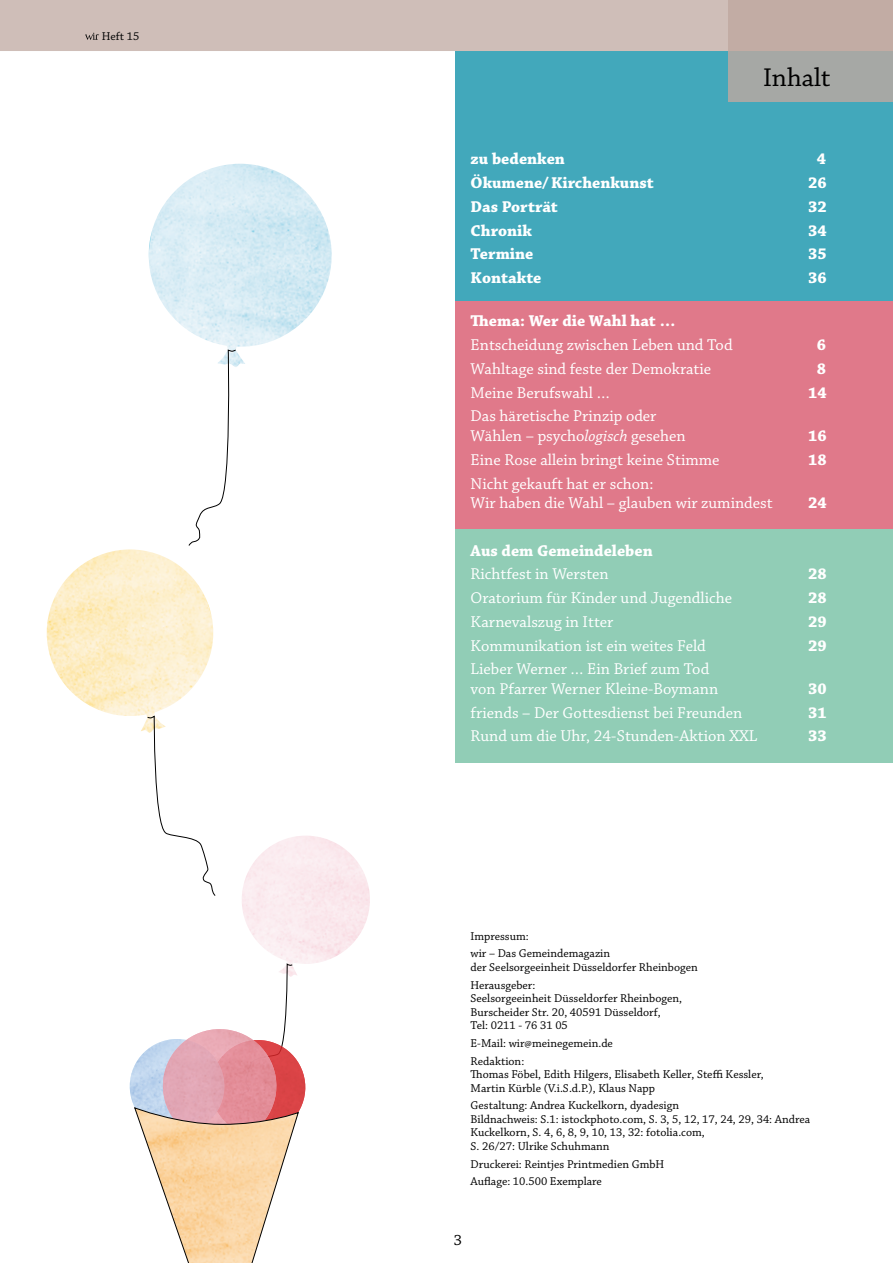
<style>
.page{position:relative;width:893px;height:1263px;background:#fff}
.page>*{position:absolute;margin:0;border:0;box-sizing:border-box;transform-origin:0 0}
.t1{font:27px "Chaparral Pro";color:#000}
.t2{font:16.5px/19.5px "Chaparral Pro";color:#fff}
.t3{font:700 16.5px "Chaparral Pro";color:#fff}
.t4{font:15.75px "Chaparral Pro";color:#000}
.t5{font:12px/13.5px "Chaparral Pro";color:#000}
.s1{font-style:italic}
</style>
<div class="page">
<div style="left:455px;top:51px;width:438px;height:250px;background:#42a8bb"></div>
<div style="left:455px;top:465px;width:438px;height:298px;background:#91cdb6"></div>
<div style="left:455px;top:301px;width:438px;height:227px;background:#e0798a"></div>
<div style="left:729px;top:0;width:164px;height:102px;background:#a6a8a5"></div>
<svg style="left:0;top:0;width:893px;height:51px;background:#ccbab4"></svg>
<svg style="left:85px;top:33px;width:14px;height:7px"></svg>
<img style="left:148px;top:164px;width:184px;height:203px">
<svg style="left:188px;top:349px;width:48px;height:197px"></svg>
<img style="left:46px;top:549px;width:168px;height:182px">
<svg style="left:147px;top:716px;width:69px;height:180px"></svg>
<img style="left:242px;top:836px;width:128px;height:128px">
<svg style="left:129px;top:964px;width:177px;height:299px"></svg>
<p class="t5" style="left:102px;top:30px;width:39px">Heft 15</p>
<h1 class="t1" style="left:763px;top:62px;width:69px">Inhalt</h1>
<h2 class="t3" style="left:471px;top:149px;width:96px">zu bedenken</h2>
<h2 class="t3" style="left:817px;top:149px;width:11px">4</h2>
<h2 class="t3" style="left:471px;top:173px;width:185px">Ökumene/Kirchenkunst</h2>
<h2 class="t3" style="left:808px;top:173px;width:20px">26</h2>
<h2 class="t3" style="left:471px;top:197px;width:89px">Das Porträt</h2>
<h2 class="t3" style="left:808px;top:197px;width:20px">32</h2>
<h2 class="t3" style="left:471px;top:221px;width:63px">Chronik</h2>
<h2 class="t3" style="left:808px;top:221px;width:20px">34</h2>
<h2 class="t3" style="left:471px;top:244px;width:64px">Termine</h2>
<h2 class="t3" style="left:808px;top:244px;width:20px">35</h2>
<h2 class="t3" style="left:471px;top:268px;width:72px">Kontakte</h2>
<h2 class="t3" style="left:808px;top:268px;width:20px">36</h2>
<h2 class="t3" style="left:471px;top:311px;width:206px">Thema: Wer die Wahl hat …</h2>
<h2 class="t2" style="left:471px;top:336px;width:264px">Entscheidung zwischen Leben und Tod</h2>
<h2 class="t3" style="left:817px;top:335px;width:11px">6</h2>
<h2 class="t2" style="left:471px;top:360px;width:242px">Wahltage sind feste der Demokratie</h2>
<h2 class="t3" style="left:817px;top:359px;width:11px">8</h2>
<h2 class="t2" style="left:471px;top:383px;width:141px">Meine Berufswahl …</h2>
<h2 class="t3" style="left:808px;top:383px;width:20px">14</h2>
<h2 class="t2" style="left:471px;top:407px;width:217px">Das häretische Prinzip oder<br>Wählen – psycho<span class="s1">logisch</span> gesehen</h2>
<h2 class="t3" style="left:808px;top:426px;width:20px">16</h2>
<h2 class="t2" style="left:471px;top:450px;width:250px">Eine Rose allein bringt keine Stimme</h2>
<h2 class="t3" style="left:808px;top:450px;width:20px">18</h2>
<h2 class="t2" style="left:471px;top:474px;width:304px">Nicht gekauft hat er schon:<br>Wir haben die Wahl – glauben wir zumindest</h2>
<h2 class="t3" style="left:808px;top:493px;width:20px">24</h2>
<h2 class="t3" style="left:471px;top:541px;width:184px">Aus dem Gemeindeleben</h2>
<h2 class="t2" style="left:471px;top:565px;width:140px">Richtfest in Wersten</h2>
<h2 class="t3" style="left:808px;top:564px;width:20px">28</h2>
<h2 class="t2" style="left:471px;top:589px;width:263px">Oratorium für Kinder und Jugendliche</h2>
<h2 class="t3" style="left:808px;top:588px;width:20px">28</h2>
<h2 class="t2" style="left:471px;top:612px;width:144px">Karnevalszug in Itter</h2>
<h2 class="t3" style="left:808px;top:612px;width:20px">29</h2>
<h2 class="t2" style="left:471px;top:636px;width:237px">Kommunikation ist ein weites Feld</h2>
<h2 class="t3" style="left:808px;top:636px;width:20px">29</h2>
<h2 class="t2" style="left:471px;top:660px;width:249px">Lieber Werner … Ein Brief zum Tod von Pfarrer Werner Kleine-Boymann</h2>
<h2 class="t3" style="left:808px;top:679px;width:20px">30</h2>
<h2 class="t2" style="left:471px;top:703px;width:273px">friends – Der Gottesdienst bei Freunden</h2>
<h2 class="t3" style="left:808px;top:703px;width:20px">31</h2>
<h2 class="t2" style="left:471px;top:727px;width:288px">Rund um die Uhr, 24-Stunden-Aktion XXL</h2>
<h2 class="t3" style="left:808px;top:726px;width:20px">33</h2>
<p class="t5" style="left:471px;top:927px;width:141px;line-height:17.7px">Impressum:<br>wir – Das Gemeindemagazin</p>
<p class="t5" style="left:471px;top:959px;width:229px;line-height:17.7px">der Seelsorgeeinheit Düsseldorfer Rheinbogen<br>Herausgeber:</p>
<p class="t5" style="left:471px;top:992px;width:213px">Seelsorgeeinheit Düsseldorfer Rheinbogen,<br>Burscheider Str. 20, 40591 Düsseldorf,<br>Tel: 0211 - 76 31 05</p>
<p class="t5" style="left:471px;top:1035px;width:144px;line-height:17.7px">E-Mail: wir@meinegemein.de<br>Redaktion:</p>
<p class="t5" style="left:471px;top:1068px;width:295px">Thomas Föbel, Edith Hilgers, Elisabeth Keller, Steffi Kessler,<br>Martin Kürble (V.i.S.d.P.), Klaus Napp</p>
<p class="t5" style="left:471px;top:1099px;width:341px">Gestaltung: Andrea Kuckelkorn, dyadesign<br>Bildnachweis: S.1: istockphoto.com, S. 3, 5, 12, 17, 24, 29, 34: Andrea Kuckelkorn, S. 4, 6, 8, 9, 10, 13, 32: fotolia.com,<br>S. 26/27: Ulrike Schuhmann</p>
<p class="t5" style="left:471px;top:1155px;width:195px;line-height:17.7px">Druckerei: Reintjes Printmedien GmbH<br>Auflage: 10.500 Exemplare</p>
<h3 class="t4" style="left:454px;top:1231px;width:10px">3</h3>
</div>
